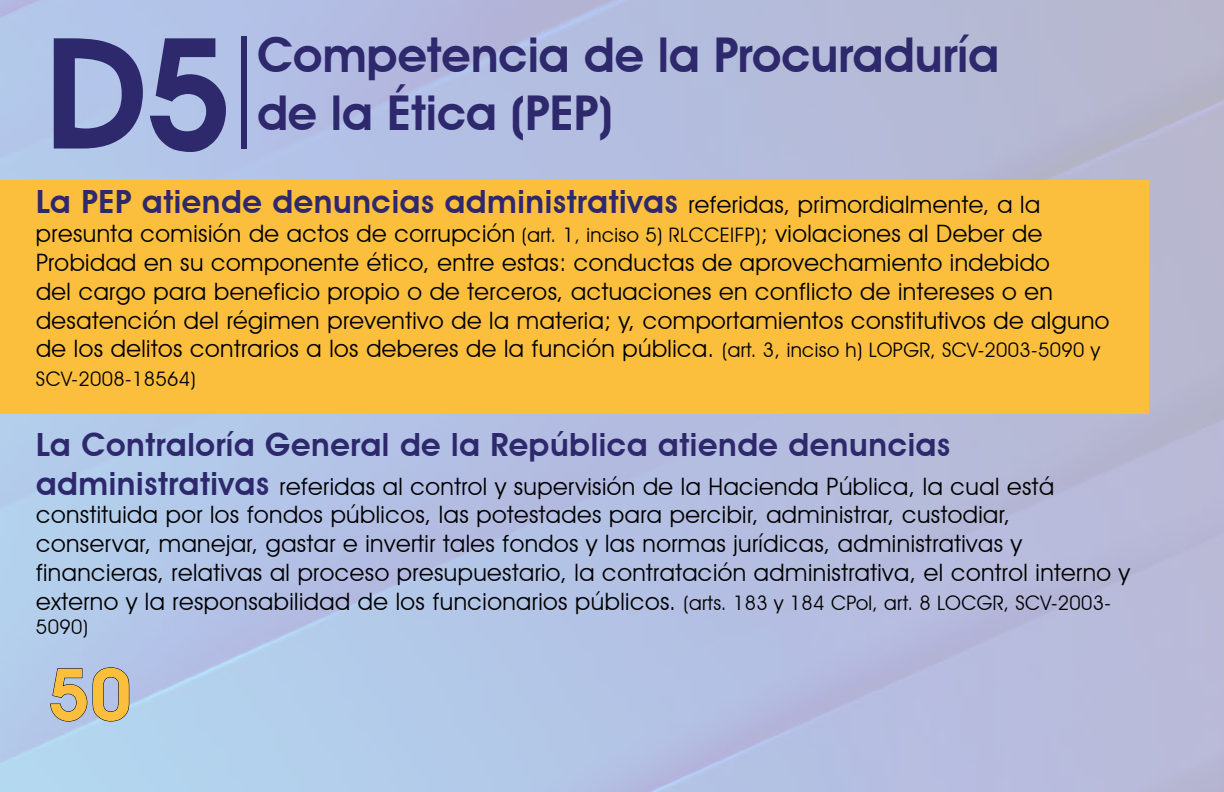
<style>
.page{position:relative;width:1224px;height:792px;background:#fff}
.page>*{position:absolute;margin:0;border:0;box-sizing:border-box;transform-origin:0 0}
.t1{font:700 150px "Avant Garde";color:#2e286d}
.t2{font:600 72px "Avant Garde IT Cby BT";color:#fbbe3d}
.t3{font:600 48px/57.6px "Avant Garde IT Cby BT";color:#2e286d}
.t4{font:600 32px "Avant Garde IT Cby BT";letter-spacing:.02em;color:#2e286d}
.t5{font:24px/28.8px "Avant Garde IT Cby BT";letter-spacing:.02em;color:#000}
.t6{font:20px "Avant Garde IT Cby BT";letter-spacing:.02em;color:#000}
.s1{font-weight:400;font-size:24px;color:#000}
.s2{font-size:20px}
.s3{font-weight:600;font-size:32px;color:#2e286d}
</style>
<div class="page">
<img style="left:0;top:0;width:1224px;height:792px">
<svg style="left:50px;top:667px;width:80px;height:55px;background:#9fb0cf"></svg>
<div style="left:0;top:180px;width:1148px;height:234px;background:#fbbe3d"></div>
<div style="left:241px;top:36px;width:6px;height:112px;background:#2e286d"></div>
<h1 class="t1" style="left:44px;top:-14px;width:189px">D5</h1>
<h3 class="t3" style="left:257px;top:26px;width:744px">Competencia de la Procuraduría de la Ética (PEP)</h3>
<h3 class="t4" style="left:36px;top:183px;width:1006px">La PEP atiende denuncias administrativas <span class="s1">referidas, primordialmente, a la</span></h3>
<p class="t5" style="left:36px;top:219px;width:1075px">presunta comisión de actos de corrupción <span class="s2">(art. 1, inciso 5) RLCCEIFP)</span>; violaciones al Deber de Probidad en su componente ético, entre estas: conductas de aprovechamiento indebido<br>del cargo para beneficio propio o de terceros, actuaciones en conflicto de intereses o en desatención del régimen preventivo de la materia; y, comportamientos constitutivos de alguno de los delitos contrarios a los deberes de la función pública. <span class="s2">(art. 3, inciso h) LOPGR, SCV-2003-5090 y</span></p>
<p class="t6" style="left:36px;top:367px;width:161px">SCV-2008-18564)</p>
<h3 class="t4" style="left:36px;top:426px;width:916px">La Contraloría General de la República atiende denuncias</h3>
<p class="t5" style="left:36px;top:471px;width:1095px"><span class="s3">administrativas</span> referidas al control y supervisión de la Hacienda Pública, la cual está constituida por los fondos públicos, las potestades para percibir, administrar, custodiar, conservar, manejar, gastar e invertir tales fondos y las normas jurídicas, administrativas y financieras, relativas al proceso presupuestario, la contratación administrativa, el control interno y externo y la responsabilidad de los funcionarios públicos. <span class="s2">(arts. 183 y 184 CPol, art. 8 LOCGR, SCV-2003-</span></p>
<p class="t6" style="left:36px;top:614px;width:54px">5090)</p>
<h2 class="t2" style="left:48px;top:651px;width:85px">50</h2>
</div>
